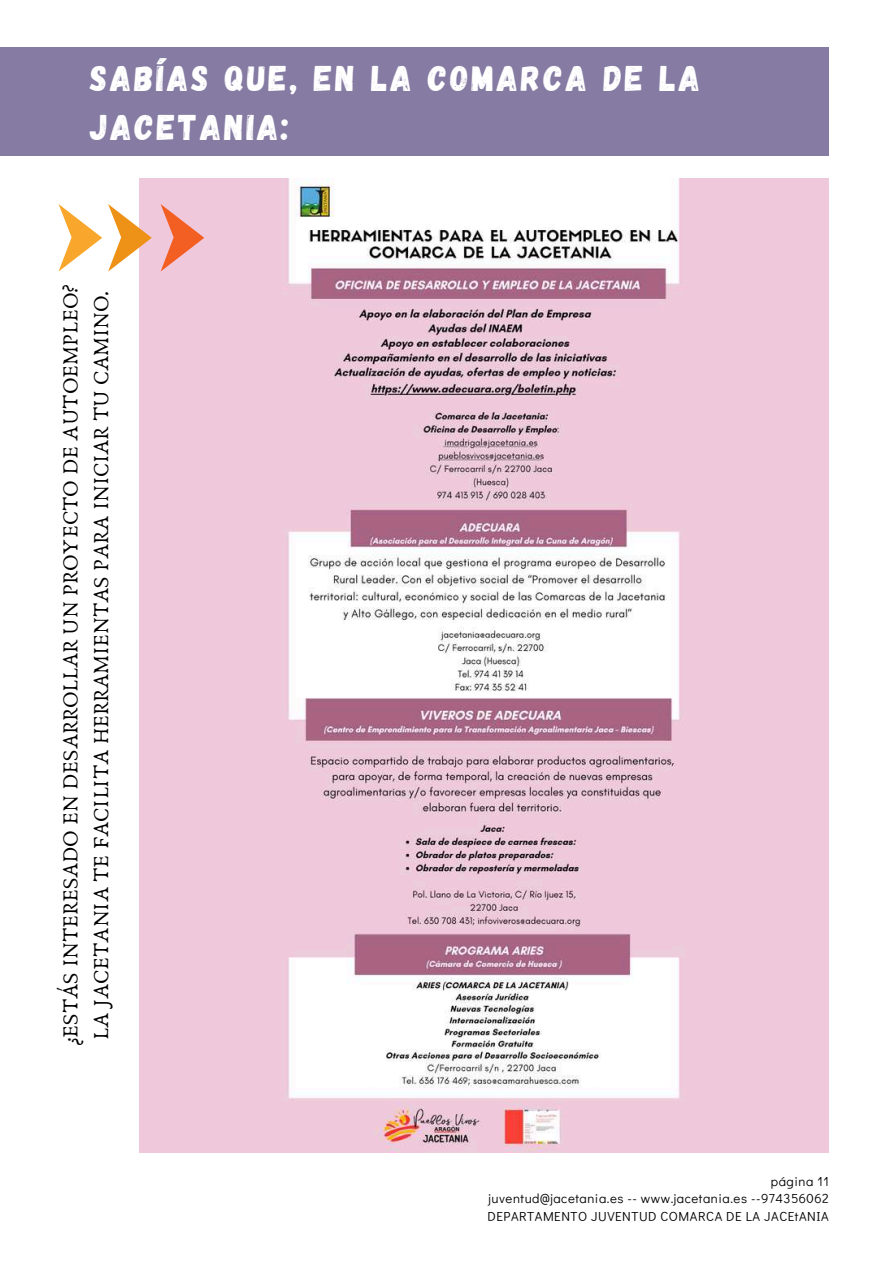
<style>
.page{position:relative;width:894px;height:1264px;background:#fff}
.page>*{position:absolute;margin:0;border:0;box-sizing:border-box;transform-origin:0 0}
.t1{font:35.7px/49.5px "Gagalin";letter-spacing:.08em;color:#fff}
.t2{font:22.05px/30.6px "Anaktoria";color:#000}
.t3{font:13.05px/17.4px "Didact Gothic";letter-spacing:.04em;color:#000;text-align:justify}
</style>
<div class="page">
<div style="left:0;top:47px;width:828px;height:109px;background:#857ba3"></div>
<img style="left:140px;top:178px;width:688px;height:974px">
<svg style="left:59px;top:204px;width:43px;height:67px"></svg>
<svg style="left:108px;top:204px;width:44px;height:67px"></svg>
<svg style="left:160px;top:204px;width:44px;height:67px;background:#f1a29a"></svg>
<h1 class="t1" style="left:90px;top:51px;width:611px">SABÍAS QUE, EN LA COMARCA DE LA<br>JACETANIA:</h1>
<p class="t2" style="left:56px;top:1044px;width:761px;rotate:-90deg">¿ESTÁS INTERESADO EN DESARROLLAR UN PROYECTO DE AUTOEMPLEO?<br>LA JACETANIA TE FACILITA HERRAMIENTAS PARA INICIAR TU CAMINO.</p>
<p class="t3" style="left:487px;top:1172px;width:343px;text-indent:283px">página 11 juventud@jacetania.es -- www.jacetania.es --974356062<br>DEPARTAMENTO JUVENTUD COMARCA DE LA JACEtANIA</p>
</div>
